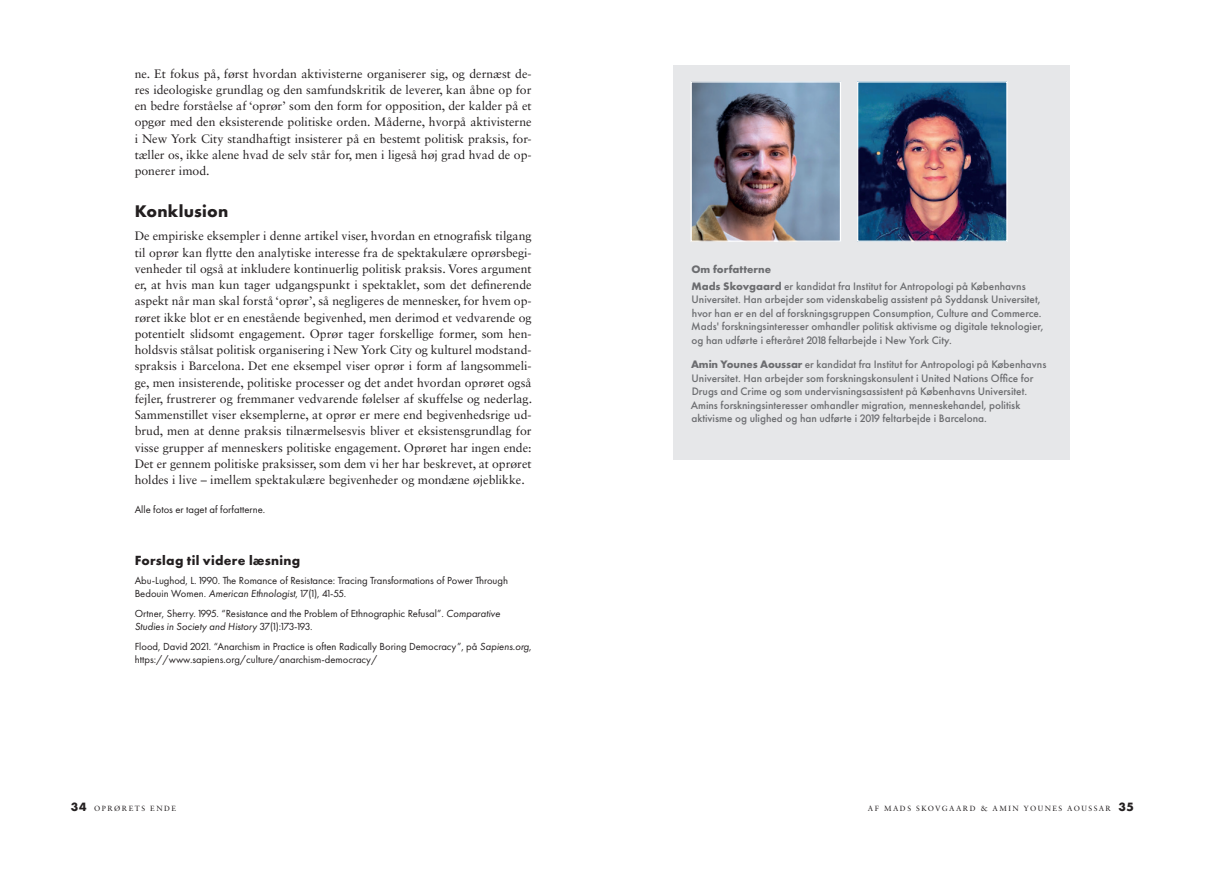
<style>
.page{position:relative;width:1205px;height:869px;background:#fff}
.page>*{position:absolute;margin:0;border:0;box-sizing:border-box;transform-origin:0 0}
.t1{font:700 17.5px "Futura PT";letter-spacing:.01em;color:#231f20}
.t2{font:700 13.75px "Futura PT";letter-spacing:.02em;color:#231f20}
.t3{font:700 12.5px "Futura PT";color:#231f20}
.t4{font:12.25px/16.2px "Sabon LT Std";color:#231f20;text-align:justify}
.t5{font:500 11.25px/13.5px "Futura PT";color:#6c6d70}
.t6{font:10.62px/12.8px "Futura PT";color:#231f20}
.t7{font:7.5px "Sabon LT Std";letter-spacing:.2em;color:#231f20}
.s1{font-style:italic}
.s2{font-weight:700}
.s3{font-family:"Futura PT";font-weight:700;font-size:12.5px}
.s4{font-family:"Sabon LT Std";font-weight:400;font-size:7.5px}
</style>
<div class="page">
<div style="left:673px;top:65px;width:397px;height:394px;background:#e6e7e9"></div>
<img style="left:859px;top:83px;width:146px;height:157px">
<div style="left:857px;top:81px;width:150px;height:161px;border:1px solid #fff"></div>
<img style="left:692px;top:83px;width:147px;height:157px">
<div style="left:690px;top:81px;width:151px;height:161px;border:1px solid #fff"></div>
<p class="t4" style="left:135px;top:65px;width:398px">ne. Et fokus på, først hvordan aktivisterne organiserer sig, og dernæst de&shy;res ideologiske grundlag og den samfundskritik de leverer, kan åbne op for en bedre forståelse af ‘oprør’ som den form for opposition, der kalder på et opgør med den eksisterende politiske orden. Måderne, hvorpå aktivisterne i New York City standhaftigt insisterer på en bestemt politisk praksis, for&shy;tæller os, ikke alene hvad de selv står for, men i ligeså høj grad hvad de op&shy;ponerer imod.</p>
<h1 class="t1" style="left:135px;top:200px;width:95px">Konklusion</h1>
<p class="t4" style="left:135px;top:227px;width:399px">De empiriske eksempler i denne artikel viser, hvordan en etnografisk tilgang til oprør kan flytte den analytiske interesse fra de spektakulære oprørsbegi&shy;venheder til også at inkludere kontinuerlig politisk praksis. Vores argument er, at hvis man kun tager udgangspunkt i spektaklet, som det definerende aspekt når man skal forstå ‘oprør’, så negligeres de mennesker, for hvem op&shy;røret ikke blot er en enestående begivenhed, men derimod et vedvarende og potentielt slidsomt engagement. Oprør tager forskellige former, som hen&shy;holdsvis stålsat politisk organisering i New York City og kulturel modstand&shy;spraksis i Barcelona. Det ene eksempel viser oprør i form af langsommeli&shy;ge, men insisterende, politiske processer og det andet hvordan oprøret også fejler, frustrerer og fremmaner vedvarende følelser af skuffelse og nederlag.<br>Sammenstillet viser eksemplerne, at oprør er mere end begivenhedsrige ud&shy;brud, men at denne praksis tilnærmelsesvis bliver et eksistensgrundlag for visse grupper af menneskers politiske engagement. Oprøret har ingen ende:<br>Det er gennem politiske praksisser, som dem vi her har beskrevet, at oprøret holdes i live – imellem spektakulære begivenheder og mondæne øjeblikke.</p>
<p class="t6" style="left:135px;top:503px;width:132px">Alle fotos er taget af forfatterne.</p>
<p class="t2" style="left:135px;top:551px;width:167px">Forslag til videre læsning</p>
<p class="t6" style="left:135px;top:574px;width:375px">Abu-Lughod, L. 1990. The Romance of Resistance: Tracing Transformations of Power Through<br>Bedouin Women. <span class="s1">American Ethnologist</span>, 17(1), 41-55.</p>
<p class="t6" style="left:135px;top:607px;width:367px">Ortner, Sherry. 1995. “Resistance and the Problem of Ethnographic Refusal”. <span class="s1">Comparative<br>Studies in Society and History</span> 37(1):173-193.</p>
<p class="t6" style="left:135px;top:639px;width:398px;line-height:13.5px">Flood, David 2021. “Anarchism in Practice is often Radically Boring Democracy”, på <span class="s1">Sapiens.org</span>, https://www.sapiens.org/culture/anarchism-democracy/</p>
<p class="t5" style="left:691px;top:260px;width:336px;line-height:17px"><span class="s2">Om forfatterne<br>Mads Skovgaard</span> er kandidat fra Institut for Antropologi på Københavns</p>
<p class="t5" style="left:691px;top:293px;width:354px">Universitet. Han arbejder som videnskabelig assistent på Syddansk Universitet, hvor han er en del af forskningsgruppen Consumption, Culture and Commerce.<br>Mads' forskningsinteresser omhandler politisk aktivisme og digitale teknologier, og han udførte i efteråret 2018 feltarbejde i New York City.</p>
<p class="t5" style="left:691px;top:357px;width:357px"><span class="s2">Amin Younes Aoussar</span> er kandidat fra Institut for Antropologi på Københavns Universitet. Han arbejder som forskningskonsulent i United Nations Office for Drugs and Crime og som undervisningsassistent på Københavns Universitet.<br>Amins forskningsinteresser omhandler migration, menneskehandel, politisk aktivisme og ulighed og han udførte i 2019 feltarbejde i Barcelona.</p>
<p class="t7" style="left:71px;top:803px;width:65px"><span class="s3">34</span> Oprørets</p>
<p class="t7" style="left:150px;top:803px;width:8px">ende</p>
<p class="t7" style="left:868px;top:803px;width:33px">Af Mads</p>
<p class="t7" style="left:916px;top:803px;width:13px">Skovgaa</p>
<p class="t7" style="left:963px;top:803px;width:44px">rd &amp; Amin</p>
<p class="t7" style="left:1023px;top:803px;width:14px">Younes</p>
<p class="t7" style="left:1067px;top:803px;width:14px">Aoussa</p>
<p class="t3" style="left:1105px;top:798px;width:30px"><span class="s4">r</span> 35</p>
</div>
